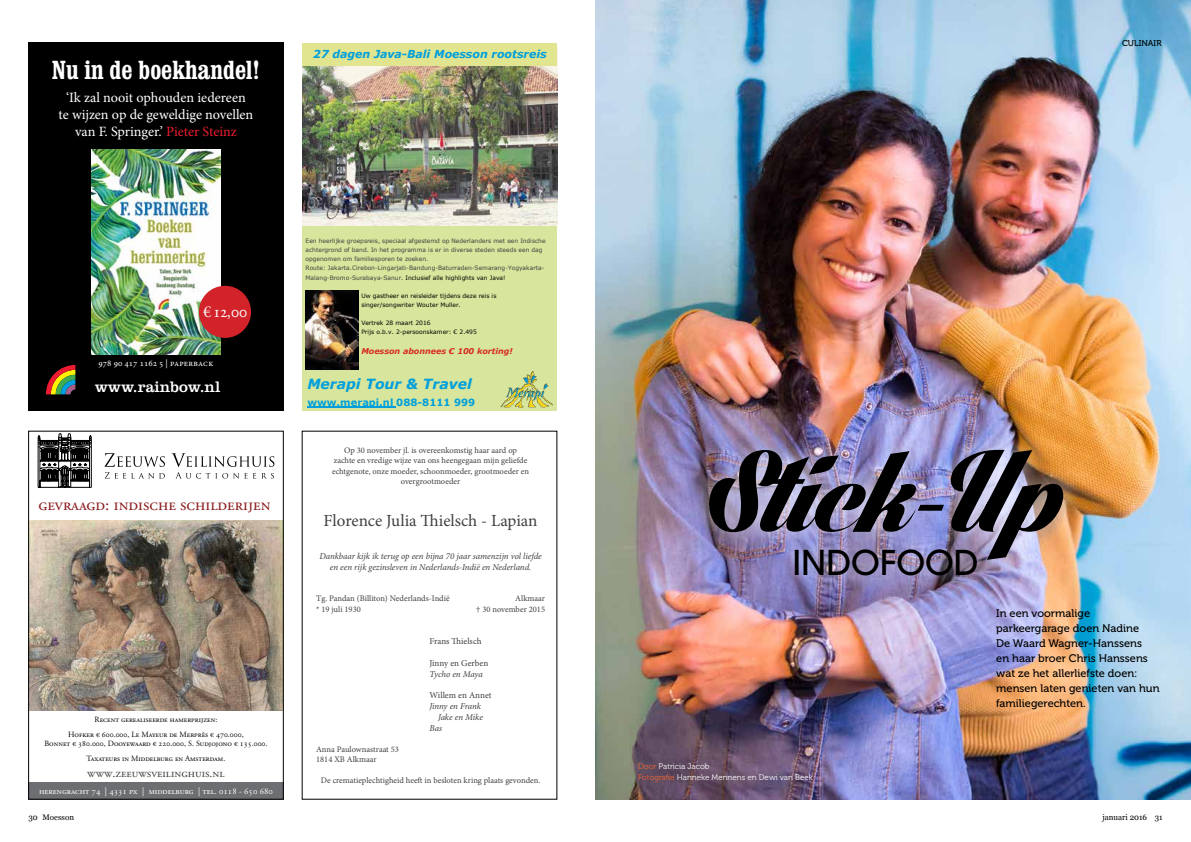
<style>
.page{position:relative;width:1191px;height:842px;background:#fff}
.page>*{position:absolute;margin:0;border:0;box-sizing:border-box;transform-origin:0 0}
.t1{font:120px "Lighthouse Personal Use";color:#000}
.t2{font:500 34px "Avant Garde";color:#000}
.t3{font:700 condensed 25.7px "Clarendon BT";color:#fff}
.t4{font:17px "Adobe Garamond Pro";color:#891a1c}
.t5{font:17px "Minion Pro";color:#414042}
.t6{font:16.7px "Adobe Garamond Pro";color:#fff}
.t7{font:15.8px "Clarendon";color:#fff}
.t8{font:14.2px/17.4px "Minion Pro";letter-spacing:-.005em;color:#fff;text-align:center}
.t9{font:italic 700 14px "Verdana";color:#009fdc}
.t10{font:11.9px "Adobe Garamond Pro";color:#414042}
.t11{font:11px/15px "Museo 500";color:#000}
.t12{font:italic 700 11px "Verdana";color:#009fdc}
.t13{font:700 9.9px "Verdana";color:#009fdc}
.t14{font:italic 9px/10.8px "Minion Pro";letter-spacing:-.005em;color:#414042;text-align:center}
.t15{font:9px "Adobe Garamond Pro";color:#fff}
.t16{font:9px "Minion Pro";color:#414042}
.t17{font:9px "Minion Pro";color:#fff}
.t18{font:8.5px/10.4px "Minion Pro";color:#414042;text-align:center}
.t19{font:8.5px "Museo 500";color:#000}
.t20{font:8px/14.6px "Adobe Garamond Pro";color:#000;text-align:center}
.t21{font:8px/11px "Museo 300";color:#fff}
.t22{font:italic 700 8px "Verdana";letter-spacing:-.005em;color:#d72c25}
.t23{font:8px "Georgia";color:#000}
.t24{font:6px/9.1px "Verdana";color:#413f40}
.t25{font:6px/9.1px "Verdana";color:#000}
.s1{color:#ed1b2f}
.s2{color:#000}
.s3{color:#f1622c}
</style>
<div class="page">
<img style="left:595px;top:0;width:596px;height:799px">
<div style="left:689px;top:430px;width:394px;height:165px;background:#fff;opacity:.75"></div>
<div style="left:28px;top:43px;width:255px;height:368px;background:#000"></div>
<svg style="left:46px;top:365px;width:29px;height:29px"></svg>
<img style="left:91px;top:150px;width:129px;height:204px">
<div style="left:199px;top:286px;width:52px;height:52px;background:#d2232a;border-radius:50%"></div>
<div style="left:303px;top:44px;width:254px;height:367px;background:#d7e69c"></div>
<hr style="left:307px;top:407px;width:89px;height:1px;background:#009fdc">
<img style="left:500px;top:371px;width:53px;height:37px">
<img style="left:305px;top:290px;width:53px;height:80px">
<img style="left:303px;top:66px;width:254px;height:159px">
<div style="left:303px;top:44px;width:254px;height:22px;background:#e1e58f"></div>
<img style="left:30px;top:520px;width:251px;height:191px">
<svg style="left:38px;top:433px;width:54px;height:55px"></svg>
<svg style="left:105px;top:453px;width:60px;height:26px"></svg>
<svg style="left:171px;top:453px;width:103px;height:26px"></svg>
<div style="left:28px;top:782px;width:255px;height:17px;background:#6d6e71"></div>
<h3 class="t3" style="left:52px;top:54px;width:210px">Nu in de boekhandel!</h3>
<h3 class="t8" style="left:59px;top:88px;width:196px">‘Ik zal nooit ophouden iedereen<br>te wijzen op de geweldige novellen van F. Springer.’ <span class="s1">Pieter Steinz</span></h3>
<p class="t12" style="left:313px;top:46px;width:235px">27 dagen Java-Bali Moesson rootsreis</p>
<h3 class="t6" style="left:203px;top:301px;width:46px">€ 12,00</h3>
<p class="t17" style="left:99px;top:357px;width:116px">978 90 417 1162 5 | paperback</p>
<h3 class="t7" style="left:95px;top:378px;width:127px">www.rainbow.nl</h3>
<h3 class="t4" style="left:38px;top:495px;width:234px">gevraagd: indische schilderijen</h3>
<p class="t20" style="left:68px;top:713px;width:177px">Recent gerealiseerde hamerprijzen:<br>Hofker € 600.000, Le Mayeur de Merprès € 470.000,</p>
<p class="t20" style="left:44px;top:737px;width:225px;line-height:14.2px">Bonnet € 380.000, Dooyewaard € 220.000, S. Sudjojono € 135.000.<br>Taxateurs in Middelburg en Amsterdam.</p>
<h3 class="t10" style="left:87px;top:766px;width:139px">www.zeeuwsveilinghuis.nl</h3>
<p class="t15" style="left:39px;top:786px;width:235px">herengracht 74 | 4331 px | middelburg | tel. 0118 - 650 680</p>
<p class="t24" style="left:305px;top:236px;width:241px">Een heerlijke groepsreis, speciaal afgestemd op Nederlanders met een Indische achtergrond of band. In het programma is er in diverse steden steeds een dag opgenomen om familiesporen te zoeken.<br>Route: Jakarta.Cirebon-Lingarjati-Bandung-Baturraden-Semarang-Yogyakarta-Malang-Bromo-Surabaya-Sanur. <span class="s2">Inclusief alle highlights van Java!</span></p>
<p class="t25" style="left:361px;top:291px;width:137px">Uw gastheer en reisleider tijdens deze reis is singer/songwriter Wouter Muller.</p>
<p class="t25" style="left:361px;top:318px;width:117px">Vertrek 28 maart 2016<br>Prijs o.b.v. 2-persoonskamer: € 2.495</p>
<p class="t22" style="left:361px;top:345px;width:153px">Moesson abonnees € 100 korting!</p>
<h3 class="t9" style="left:307px;top:374px;width:166px">Merapi Tour &amp; Travel</h3>
<p class="t13" style="left:307px;top:396px;width:169px">www.merapi.nl 088-8111 999</p>
<p class="t18" style="left:332px;top:445px;width:199px">Op 30 november jl. is overeenkomstig haar aard op<br>zachte en vredige wijze van ons heengegaan mijn geliefde echtgenote, onze moeder, schoonmoeder, grootmoeder en overgrootmoeder</p>
<h3 class="t5" style="left:323px;top:510px;width:215px">Florence Julia Thielsch - Lapian</h3>
<p class="t14" style="left:319px;top:551px;width:224px">Dankbaar kijk ik terug op een bijna 70 jaar samenzijn vol liefde en een rijk gezinsleven in Nederlands-Indië en Nederland.</p>
<p class="t18" style="left:316px;top:594px;width:135px">Tg. Pandan (Billiton) Nederlands-Indië</p>
<p class="t18" style="left:515px;top:594px;width:31px">Alkmaar</p>
<p class="t18" style="left:316px;top:604px;width:46px">* 19 juli 1930</p>
<p class="t18" style="left:476px;top:604px;width:70px">† 30 november 2015</p>
<p class="t16" style="left:429px;top:635px;width:54px">Frans Thielsch</p>
<p class="t16" style="left:429px;top:657px;width:60px">Jinny en Gerben</p>
<p class="t14" style="left:429px;top:668px;width:55px">Tycho en Maya</p>
<p class="t16" style="left:429px;top:689px;width:64px">Willem en Annet</p>
<p class="t14" style="left:429px;top:701px;width:53px">Jinny en Frank</p>
<p class="t14" style="left:438px;top:711px;width:47px">Jake en Mike</p>
<p class="t14" style="left:429px;top:722px;width:14px">Bas</p>
<p class="t18" style="left:316px;top:744px;width:84px;text-align:left">Anna Paulownastraat 53<br>1814 XB Alkmaar</p>
<p class="t18" style="left:321px;top:775px;width:221px">De crematieplechtigheid heeft in besloten kring plaats gevonden.</p>
<p class="t19" style="left:1122px;top:38px;width:7px">culin</p>
<p class="t19" style="left:1148px;top:38px;width:15px">air</p>
<h1 class="t1" style="left:709px;top:423px;width:355px">Stick-Up</h1>
<h2 class="t2" style="left:792px;top:541px;width:184px">INDOFOOD</h2>
<p class="t21" style="left:638px;top:761px;width:176px"><span class="s3">Door</span> Patricia Jacob<br><span class="s3">Fotografie</span> Hanneke Mennens en Dewi van Beek</p>
<p class="t11" style="left:996px;top:606px;width:165px">In een voormalige parkeergarage doen Nadine<br>De Waard Wagner-Hanssens<br>en haar broer Chris Hanssens wat ze het allerliefste doen: mensen laten genieten van hun familiegerechten.</p>
<p class="t23" style="left:28px;top:812px;width:47px">30 Moesson</p>
<p class="t23" style="left:1102px;top:812px;width:62px">januari 2016 31</p>
</div>
